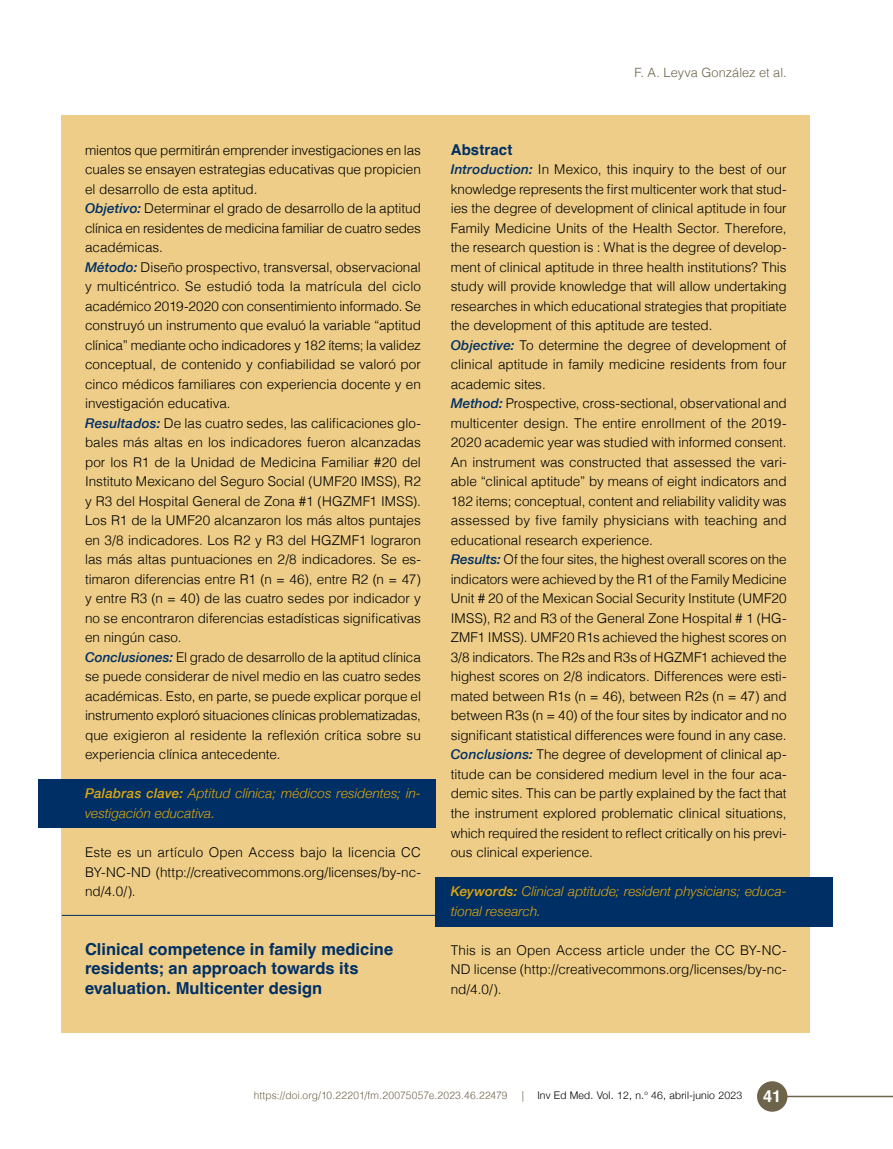
<style>
.page{position:relative;width:893px;height:1149px;background:#fff}
.page>*{position:absolute;margin:0;border:0;box-sizing:border-box;transform-origin:0 0}
.t1{font:700 16.5px/19.5px "Helvetica";color:#002f65}
.t2{font:700 16.5px "Helvetica";color:#fff}
.t3{font:700 15px "Helvetica";letter-spacing:.01em;color:#002f65}
.t4{font:300 13.5px/19.5px "Helvetica";color:#000}
.t5{font:italic 300 13.5px/19.5px "Helvetica Neue";letter-spacing:.01em;color:#dca70f}
.t6{font:300 12.75px "Helvetica";color:#6d644b}
.t7{font:300 10.5px "Helvetica";letter-spacing:.015em;color:#6d644b}
.t8{font:300 10.5px "Helvetica Neue";letter-spacing:.02em;color:#000}
.s1{font-family:"Helvetica Neue";font-weight:500;font-style:italic;color:#002f65}
.s2{font-weight:500}
</style>
<div class="page">
<svg style="left:757px;top:1080px;width:30px;height:31px"></svg>
<div style="left:758px;top:1081px;width:29px;height:29px;background:#6d644b;border-radius:50%"></div>
<hr style="left:786px;top:1095px;width:107px;height:1px;background:#6d644b">
<div style="left:62px;top:116px;width:748px;height:916px;background:#edcd87"></div>
<div style="left:39px;top:778px;width:397px;height:49px;background:#002f65"></div>
<div style="left:436px;top:876px;width:397px;height:50px;background:#002f65"></div>
<hr style="left:62px;top:914px;width:374px;height:1px;background:#002f65">
<p class="t4" style="left:85px;top:139px;width:337px">mientos que permitirán emprender investigaciones en las cuales se ensayen estrategias educativas que propicien el desarrollo de esta aptitud.<br><span class="s1">Objetivo:</span> Determinar el grado de desarrollo de la aptitud clínica en residentes de medicina familiar de cuatro sedes académicas.<br><span class="s1">Método:</span> Diseño prospectivo, transversal, observacional y multicéntrico. Se estudió toda la matrícula del ciclo académico 2019-2020 con consentimiento informado. Se construyó un instrumento que evaluó la variable “aptitud clínica” mediante ocho indicadores y 182 ítems; la validez conceptual, de contenido y confiabilidad se valoró por cinco médicos familiares con experiencia docente y en investigación educativa.<br><span class="s1">Resultados:</span> De las cuatro sedes, las calificaciones glo&shy;bales más altas en los indicadores fueron alcanzadas por los R1 de la Unidad de Medicina Familiar #20 del Instituto Mexicano del Seguro Social (UMF20 IMSS), R2 y R3 del Hospital General de Zona #1 (HGZMF1 IMSS).<br>Los R1 de la UMF20 alcanzaron los más altos puntajes en 3/8 indicadores. Los R2 y R3 del HGZMF1 lograron las más altas puntuaciones en 2/8 indicadores. Se es&shy;timaron diferencias entre R1 (n = 46), entre R2 (n = 47) y entre R3 (n = 40) de las cuatro sedes por indicador y no se encontraron diferencias estadísticas significativas en ningún caso.<br><span class="s1">Conclusiones:</span> El grado de desarrollo de la aptitud clínica se puede considerar de nivel medio en las cuatro sedes académicas. Esto, en parte, se puede explicar porque el instrumento exploró situaciones clínicas problematizadas, que exigieron al residente la reflexión crítica sobre su experiencia clínica antecedente.</p>
<p class="t5" style="left:85px;top:782px;width:337px"><span class="s2">Palabras clave:</span> Aptitud clínica; médicos residentes; in&shy;vestigación educativa.</p>
<p class="t4" style="left:85px;top:841px;width:337px;text-align:justify">Este es un artículo Open Access bajo la licencia CC BY-NC-ND (http://creativecommons.org/licenses/by-nc&shy;nd/4.0/).</p>
<p class="t1" style="left:85px;top:940px;width:310px">Clinical competence in family medicine residents; an approach towards its evaluation. Multicenter design</p>
<p class="t6" style="left:634px;top:61px;width:154px">F. A. Leyva González et al.</p>
<p class="t3" style="left:451px;top:140px;width:63px">Abstract</p>
<p class="t4" style="left:451px;top:159px;width:337px"><span class="s1">Introduction:</span> In Mexico, this inquiry to the best of our knowledge represents the first multicenter work that stud&shy;ies the degree of development of clinical aptitude in four Family Medicine Units of the Health Sector. Therefore, the research question is : What is the degree of develop&shy;ment of clinical aptitude in three health institutions? This study will provide knowledge that will allow undertaking researches in which educational strategies that propitiate the development of this aptitude are tested.<br><span class="s1">Objective:</span> To determine the degree of development of clinical aptitude in family medicine residents from four academic sites.<br><span class="s1">Method:</span> Prospective, cross-sectional, observational and multicenter design. The entire enrollment of the 2019- 2020 academic year was studied with informed consent.<br>An instrument was constructed that assessed the vari&shy;able “clinical aptitude” by means of eight indicators and 182 items; conceptual, content and reliability validity was assessed by five family physicians with teaching and educational research experience.<br><span class="s1">Results:</span> Of the four sites, the highest overall scores on the indicators were achieved by the R1 of the Family Medicine Unit # 20 of the Mexican Social Security Institute (UMF20<br>IMSS), R2 and R3 of the General Zone Hospital # 1 (HG-ZMF1 IMSS). UMF20 R1s achieved the highest scores on 3/8 indicators. The R2s and R3s of HGZMF1 achieved the highest scores on 2/8 indicators. Differences were esti&shy;mated between R1s (n = 46), between R2s (n = 47) and between R3s (n = 40) of the four sites by indicator and no significant statistical differences were found in any case.<br><span class="s1">Conclusions:</span> The degree of development of clinical ap&shy;titude can be considered medium level in the four aca&shy;demic sites. This can be partly explained by the fact that the instrument explored problematic clinical situations, which required the resident to reflect critically on his previ&shy;ous clinical experience.</p>
<p class="t5" style="left:451px;top:880px;width:337px"><span class="s2">Keywords:</span> Clinical aptitude; resident physicians; educa&shy;tional research.</p>
<p class="t4" style="left:451px;top:938px;width:337px;text-align:justify">This is an Open Access article under the CC BY-NC-ND license (http://creativecommons.org/licenses/by-nc&shy;nd/4.0/).</p>
<p class="t7" style="left:254px;top:1085px;width:255px">https://doi.org/10.22201/fm.20075057e.2023.46.22479</p>
<p class="t7" style="left:522px;top:1085px;width:4px">|</p>
<p class="t8" style="left:537px;top:1086px;width:207px">Inv Ed Med. Vol. 12, n.<sup>o</sup> 46, abril-junio 2023</p>
<p class="t2" style="left:763px;top:1085px;width:20px">41</p>
</div>
